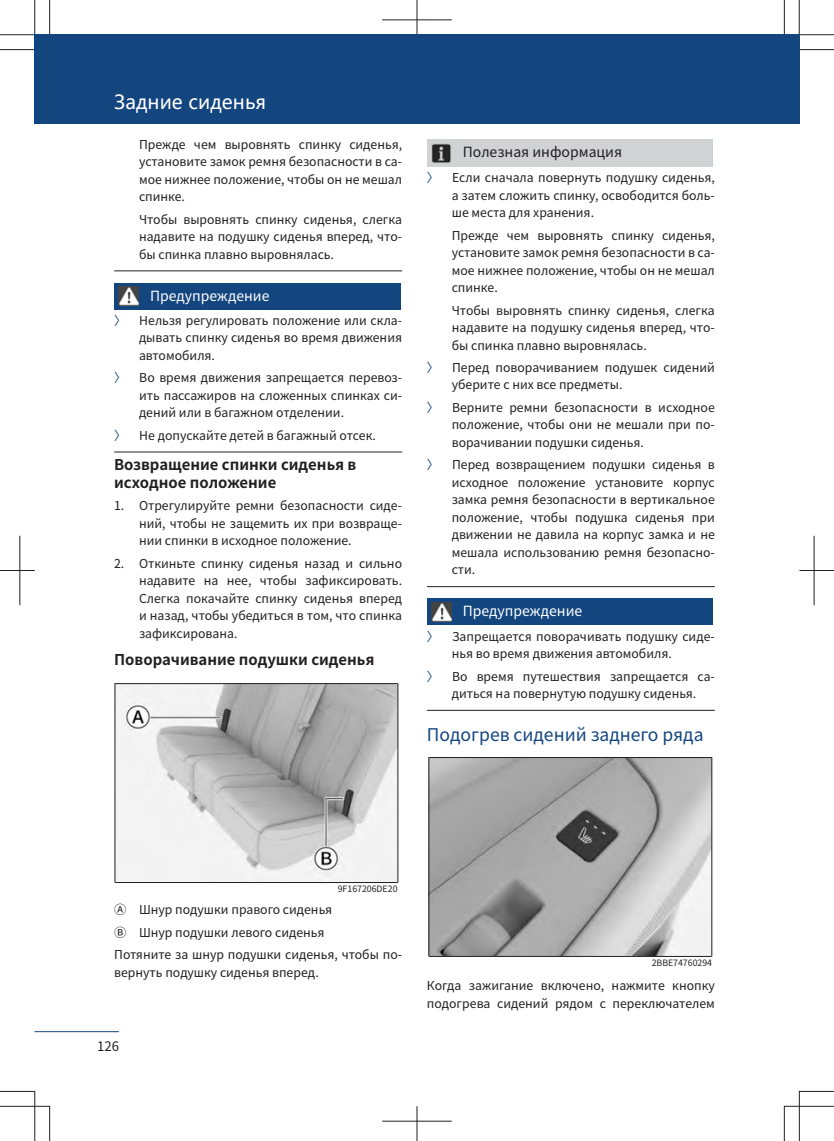
<style>
.page{position:relative;width:834px;height:1141px;background:#fff}
.page>*{position:absolute;margin:0;border:0;box-sizing:border-box;transform-origin:0 0}
.t1{font:19.25px "Microsoft Ya Hei";color:#fff}
.t2{font:17.5px "Source Han Sans CN";color:#13457f}
.t3{font:700 14.88px/17.8px "Source Han Sans CN";color:#231f20}
.t4{font:14px "Source Han Sans CN";color:#fff}
.t5{font:14px "Source Han Sans CN";color:#231f20}
.t6{font:13.12px "Source Han Sans CN";color:#231f20}
.t7{font:12.25px/17.5px "Source Han Sans CN";color:#231f20;text-align:justify}
.t8{font:8.75px "Source Han Sans CN";color:#231f20}
.s1{color:#13457f}
</style>
<div class="page">
<svg style="left:0;top:1091px;width:50px;height:50px"></svg>
<svg style="left:784px;top:1091px;width:49px;height:50px"></svg>
<hr style="left:416px;top:1106px;width:1px;height:35px;background:#231f20">
<hr style="left:382px;top:1121px;width:69px;height:1px;background:#231f20">
<hr style="left:0;top:570px;width:35px;height:1px;background:#231f20">
<hr style="left:20px;top:536px;width:1px;height:69px;background:#231f20">
<hr style="left:799px;top:570px;width:34px;height:1px;background:#231f20">
<hr style="left:813px;top:536px;width:1px;height:69px;background:#231f20">
<hr style="left:34px;top:0;width:1px;height:50px;background:#231f20">
<hr style="left:49px;top:0;width:1px;height:35px;background:#231f20">
<hr style="left:783px;top:0;width:1px;height:35px;background:#231f20">
<hr style="left:798px;top:0;width:1px;height:50px;background:#231f20">
<hr style="left:784px;top:34px;width:49px;height:1px;background:#231f20">
<hr style="left:799px;top:49px;width:34px;height:1px;background:#231f20">
<hr style="left:0;top:49px;width:35px;height:1px;background:#231f20">
<hr style="left:0;top:34px;width:50px;height:1px;background:#231f20">
<hr style="left:416px;top:0;width:1px;height:35px;background:#231f20">
<hr style="left:382px;top:20px;width:69px;height:1px;background:#231f20">
<div style="left:35px;top:35px;width:764px;height:89px;background:#13457f"></div>
<hr style="left:114px;top:271px;width:288px;height:1px;background:#231f20">
<svg style="left:114px;top:283px;width:29px;height:26px"></svg>
<div style="left:143px;top:283px;width:257px;height:26px;background:#13457f"></div>
<img style="left:119px;top:287px;width:19px;height:19px">
<hr style="left:114px;top:452px;width:288px;height:1px;background:#231f20">
<div style="left:427px;top:139px;width:29px;height:28px;background:#d1d2d3"></div>
<div style="left:456px;top:139px;width:257px;height:28px;background:#d1d2d3"></div>
<img style="left:431px;top:143px;width:20px;height:20px">
<hr style="left:427px;top:586px;width:287px;height:1px;background:#231f20">
<div style="left:427px;top:599px;width:29px;height:26px;background:#13457f"></div>
<div style="left:456px;top:599px;width:257px;height:26px;background:#13457f"></div>
<img style="left:431px;top:602px;width:20px;height:19px">
<hr style="left:427px;top:710px;width:287px;height:1px;background:#231f20">
<hr style="left:35px;top:1031px;width:84px;height:1px;background:#13457f">
<img style="left:114px;top:683px;width:283px;height:199px">
<hr style="left:115px;top:683px;width:283px;height:1px;background:#231f20">
<hr style="left:397px;top:683px;width:1px;height:199px;background:#231f20">
<hr style="left:115px;top:882px;width:283px;height:1px;background:#231f20">
<hr style="left:115px;top:683px;width:1px;height:199px;background:#231f20">
<img style="left:429px;top:758px;width:282px;height:197px">
<hr style="left:429px;top:757px;width:282px;height:1px;background:#231f20">
<hr style="left:711px;top:757px;width:1px;height:199px;background:#231f20">
<hr style="left:429px;top:956px;width:282px;height:1px;background:#231f20">
<hr style="left:428px;top:757px;width:1px;height:199px;background:#231f20">
<h1 class="t1" style="left:114px;top:89px;width:153px">Задние сиденья</h1>
<p class="t7" style="left:139px;top:136px;width:264px">Прежде чем выровнять спинку сиденья, установите замок ремня безопасности в са&shy;мое нижнее положение, чтобы он не мешал спинке.</p>
<p class="t7" style="left:139px;top:211px;width:264px">Чтобы выровнять спинку сиденья, слегка надавите на подушку сиденья вперед, что&shy;бы спинка плавно выровнялась.</p>
<p class="t4" style="left:150px;top:287px;width:121px">Предупреждение</p>
<p class="t7" style="left:139px;top:312px;width:264px;text-indent:-25px"><span class="s1">〉</span> Нельзя регулировать положение или скла&shy;дывать спинку сиденья во время движения автомобиля.</p>
<p class="t7" style="left:139px;top:369px;width:264px;text-indent:-25px"><span class="s1">〉</span> Во время движения запрещается перевоз&shy;ить пассажиров на сложенных спинках си&shy;дений или в багажном отделении.</p>
<p class="t7" style="left:114px;top:427px;width:263px"><span class="s1">〉</span> Не допускайте детей в багажный отсек.</p>
<p class="t3" style="left:114px;top:456px;width:243px">Возвращение спинки сиденья в исходное положение</p>
<p class="t7" style="left:139px;top:497px;width:264px;text-indent:-25px">1. Отрегулируйте ремни безопасности сиде&shy;ний, чтобы не защемить их при возвраще&shy;нии спинки в исходное положение.</p>
<p class="t7" style="left:139px;top:555px;width:264px;text-indent:-25px">2. Откиньте спинку сиденья назад и сильно надавите на нее, чтобы зафиксировать.<br>Слегка покачайте спинку сиденья вперед и назад, чтобы убедиться в том, что спинка зафиксирована.</p>
<p class="t3" style="left:114px;top:651px;width:262px">Поворачивание подушки сиденья</p>
<p class="t5" style="left:462px;top:144px;width:161px">Полезная информация</p>
<p class="t7" style="left:451px;top:169px;width:264px;text-indent:-25px"><span class="s1">〉</span> Если сначала повернуть подушку сиденья, а затем сложить спинку, освободится боль&shy;ше места для хранения.</p>
<p class="t7" style="left:451px;top:227px;width:264px">Прежде чем выровнять спинку сиденья, установите замок ремня безопасности в са&shy;мое нижнее положение, чтобы он не мешал спинке.</p>
<p class="t7" style="left:451px;top:302px;width:264px">Чтобы выровнять спинку сиденья, слегка надавите на подушку сиденья вперед, что&shy;бы спинка плавно выровнялась.</p>
<p class="t7" style="left:451px;top:359px;width:264px;text-indent:-25px"><span class="s1">〉</span> Перед поворачиванием подушек сидений уберите с них все предметы.</p>
<p class="t7" style="left:451px;top:399px;width:264px;text-indent:-25px"><span class="s1">〉</span> Верните ремни безопасности в исходное положение, чтобы они не мешали при по&shy;ворачивании подушки сиденья.</p>
<p class="t7" style="left:451px;top:456px;width:264px;text-indent:-25px"><span class="s1">〉</span> Перед возвращением подушки сиденья в исходное положение установите корпус замка ремня безопасности в вертикальное положение, чтобы подушка сиденья при движении не давила на корпус замка и не мешала использованию ремня безопасно&shy;сти.</p>
<p class="t4" style="left:462px;top:603px;width:121px">Предупреждение</p>
<p class="t7" style="left:451px;top:628px;width:264px;text-indent:-25px"><span class="s1">〉</span> Запрещается поворачивать подушку сиде&shy;нья во время движения автомобиля.</p>
<p class="t7" style="left:427px;top:668px;width:289px;text-align:center"><span class="s1">〉</span> Во время путешествия запрещается са&shy;диться на повернутую подушку сиденья.</p>
<h2 class="t2" style="left:427px;top:725px;width:278px">Подогрев сидений заднего ряда</h2>
<p class="t8" style="left:338px;top:884px;width:61px">9F167206DE20</p>
<p class="t7" style="left:114px;top:899px;width:289px;line-height:22.4px;text-align:left">Ⓐ Шнур подушки правого сиденья<br>Ⓑ Шнур подушки левого сиденья<br>Потяните за шнур подушки сиденья, чтобы по-</p>
<p class="t7" style="left:114px;top:964px;width:206px">вернуть подушку сиденья вперед.</p>
<p class="t6" style="left:97px;top:1039px;width:23px">126</p>
<p class="t8" style="left:651px;top:958px;width:62px">2BBE74760294</p>
<p class="t7" style="left:427px;top:977px;width:289px">Когда зажигание включено, нажмите кнопку подогрева сидений рядом с переключателем</p>
</div>
